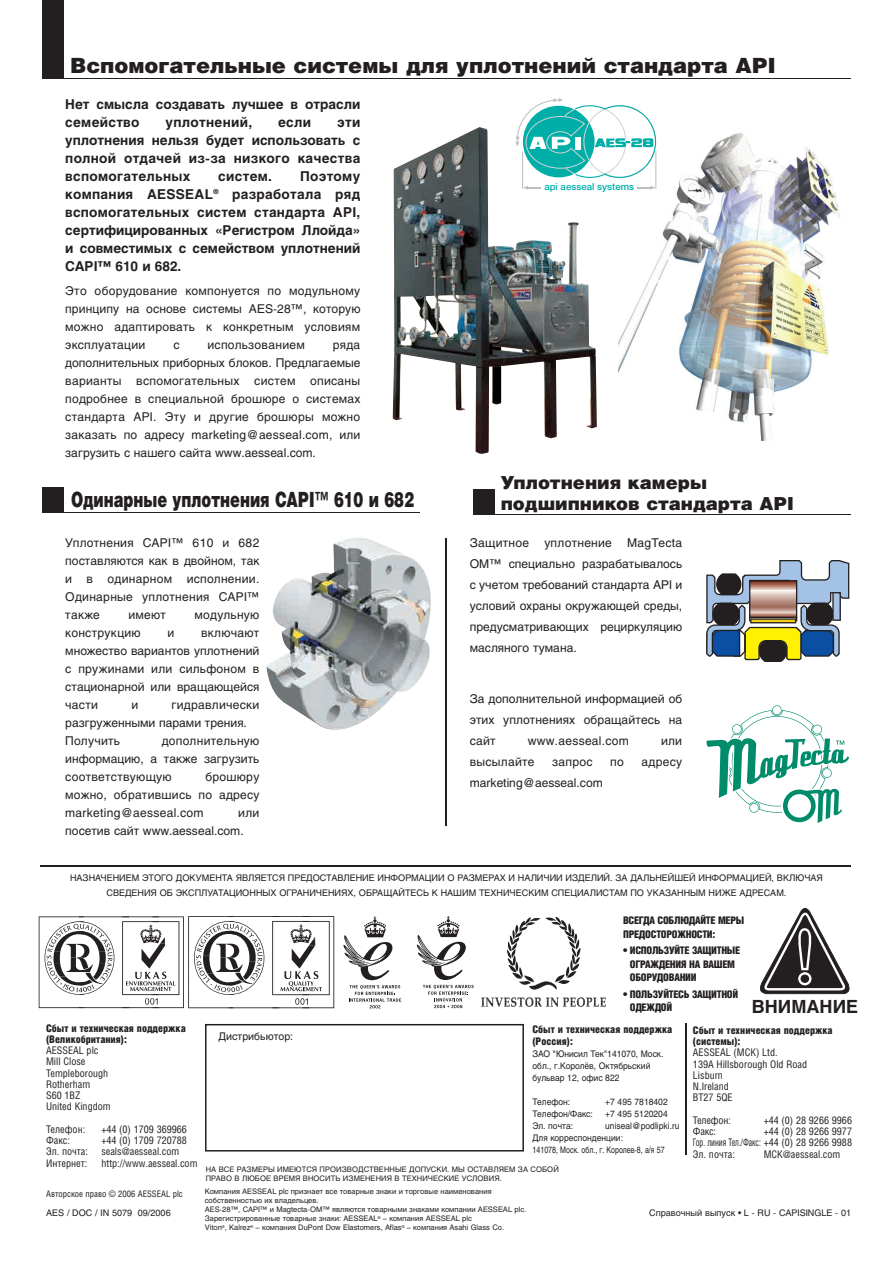
<style>
.page{position:relative;width:893px;height:1263px;background:#fff}
.page>*{position:absolute;margin:0;border:0;box-sizing:border-box;transform-origin:0 0}
.t1{font:900 21px "Helios";color:#231f20}
.t2{font:900 21px "Helios";color:#231f20;scale:.7 1}
.t3{font:900 18px/21px "Helios";color:#231f20}
.t4{font:700 18px "Helios";color:#231f20}
.t5{font:700 13.5px/18px "Helios";color:#231f20;text-align:justify}
.t6{font:700 13.5px "Helios";letter-spacing:.02em;color:#231f20}
.t7{font:12px/18px "Helios";letter-spacing:.02em;color:#231f20;text-align:justify}
.t8{font:12px/18px "Helios";color:#231f20}
.t9{font:10.5px/11.2px "Helios Cond";color:#231f20}
.t10{font:900 10.5px/13.5px "Helios Cond";letter-spacing:-.025em;color:#231f20}
.t11{font:900 10.5px/11.2px "Helios Cond";color:#231f20}
.t12{font:10.5px "Helios";color:#231f20}
.t13{font:10.5px "Helios Cond";letter-spacing:-.02em;color:#231f20}
.t14{font:500 9.6px "Helvetica Neue";color:#00aea8}
.t15{font:9px/15px "Helios";color:#231f20;text-align:center}
.t16{font:9px/12px "Helios";color:#231f20;scale:.94 1}
.t17{font:9px "Helios Cond";color:#231f20}
.t18{font:7.5px/9px "Helios";color:#231f20}
</style>
<div class="page">
<hr style="left:42px;top:78px;width:808px;height:1px;background:#231f20">
<div style="left:43px;top:0;width:21px;height:78px;background:#231f20"></div>
<img style="left:393px;top:129px;width:204px;height:325px">
<img style="left:618px;top:133px;width:222px;height:307px">
<hr style="left:43px;top:512px;width:377px;height:1px;background:#231f20">
<div style="left:43px;top:487px;width:21px;height:25px;background:#231f20"></div>
<img style="left:266px;top:538px;width:165px;height:192px">
<svg style="left:706px;top:705px;width:143px;height:118px"></svg>
<svg style="left:706px;top:560px;width:143px;height:102px"></svg>
<div style="left:513px;top:98px;width:146px;height:94px;background:#fff"></div>
<svg style="left:523px;top:186px;width:18px;height:4px"></svg>
<svg style="left:637px;top:186px;width:18px;height:4px"></svg>
<hr style="left:522px;top:152px;width:1px;height:37px;background:#bdbec1">
<hr style="left:655px;top:151px;width:1px;height:38px;background:#bdbec1">
<svg style="left:515px;top:98px;width:141px;height:80px"></svg>
<hr style="left:446px;top:539px;width:1px;height:287px;background:#231f20">
<hr style="left:40px;top:865px;width:810px;height:2px;background:#231f20">
<svg style="left:343px;top:916px;width:58px;height:92px"></svg>
<svg style="left:417px;top:916px;width:57px;height:92px"></svg>
<svg style="left:39px;top:916px;width:295px;height:92px"></svg>
<hr style="left:685px;top:1023px;width:2px;height:132px;background:#231f20">
<svg style="left:507px;top:917px;width:74px;height:73px"></svg>
<svg style="left:481px;top:997px;width:125px;height:10px"></svg>
<svg style="left:760px;top:908px;width:90px;height:86px"></svg>
<svg style="left:205px;top:1024px;width:319px;height:127px"></svg>
<div style="left:217px;top:1030px;width:150px;height:19px;background:#fff"></div>
<hr style="left:473px;top:514px;width:377px;height:1px;background:#231f20">
<div style="left:473px;top:489px;width:22px;height:26px;background:#231f20"></div>
<h1 class="t1" style="left:70px;top:57px;width:707px">Вспомогательные системы для уплотнений стандарта API</h1>
<p class="t5" style="left:65px;top:97px;width:297px">Нет смысла создавать лучшее в отрасли семейство</p>
<p class="t6" style="left:166px;top:117px;width:88px">уплотнений,</p>
<p class="t5" style="left:278px;top:115px;width:34px">если</p>
<p class="t5" style="left:65px;top:115px;width:297px;text-indent:272px">эти уплотнения нельзя будет использовать с полной отдачей из-за низкого качества вспомогательных</p>
<p class="t5" style="left:65px;top:169px;width:297px;text-indent:235px">Поэтому компания AESSEAL<sup>®</sup> разработала ряд вспомогательных систем стандарта API, сертифицированных «Регистром Ллойда» и совместимых с семейством уплотнений CAPI™ 610 и 682.</p>
<p class="t7" style="left:65px;top:283px;width:297px">Это оборудование компонуется по модульному принципу на основе системы AES-28™, которую можно адаптировать к конкретным условиям эксплуатации</p>
<p class="t5" style="left:218px;top:169px;width:55px">систем.</p>
<p class="t14" style="left:544px;top:181px;width:91px">api aesseal systems</p>
<p class="t7" style="left:65px;top:337px;width:297px;text-indent:268px">ряда дополнительных приборных блоков. Предлагаемые варианты вспомогательных систем описаны подробнее в специальной брошюре о системах стандарта API. Эту и другие брошюры можно заказать по адресу marketing@aesseal.com, или загрузить с нашего сайта www.aesseal.com.</p>
<p class="t7" style="left:173px;top:337px;width:8px">с</p>
<p class="t7" style="left:208px;top:337px;width:99px">использованием</p>
<h1 class="t2" style="left:71px;top:491px;width:491px">Одинарные уплотнения CAPI™ 610 и 682</h1>
<p class="t7" style="left:65px;top:535px;width:196px">Уплотнения CAPI™ 610 и 682 поставляются как в двойном, так и в одинарном исполнении.<br>Одинарные уплотнения CAPI™ также</p>
<p class="t7" style="left:128px;top:607px;width:39px">имеют</p>
<p class="t7" style="left:195px;top:607px;width:66px">модульную</p>
<p class="t7" style="left:65px;top:625px;width:77px">конструкцию</p>
<p class="t7" style="left:168px;top:625px;width:8px">и</p>
<p class="t7" style="left:65px;top:625px;width:196px;text-indent:136px">включают множество вариантов уплотнений с пружинами или сильфоном в стационарной или вращающейся части</p>
<p class="t8" style="left:65px;top:697px;width:196px;text-indent:106px">гидравлически разгруженными парами трения.<br>Получить</p>
<p class="t7" style="left:131px;top:697px;width:8px">и</p>
<p class="t7" style="left:65px;top:733px;width:196px;text-indent:96px">дополнительную информацию, а также загрузить соответствующую</p>
<p class="t7" style="left:65px;top:769px;width:196px;text-indent:140px">брошюру можно, обратившись по адресу marketing@aesseal.com</p>
<p class="t8" style="left:65px;top:805px;width:196px;text-indent:173px">или посетив сайт www.aesseal.com.</p>
<h2 class="t3" style="left:501px;top:474px;width:295px">Уплотнения камеры подшипников стандарта API</h2>
<p class="t7" style="left:470px;top:535px;width:61px">Защитное</p>
<p class="t7" style="left:544px;top:535px;width:69px">уплотнение</p>
<p class="t7" style="left:470px;top:534px;width:214px;line-height:21px;text-indent:157px">MagTecta OM™ специально разрабатывалось с учетом требований стандарта API и условий охраны окружающей среды, предусматривающих рециркуляцию масляного тумана.</p>
<p class="t7" style="left:470px;top:689px;width:214px;line-height:21px">За дополнительной информацией об этих уплотнениях обращайтесь на сайт</p>
<p class="t7" style="left:528px;top:733px;width:103px">www.aesseal.com</p>
<p class="t7" style="left:661px;top:733px;width:23px">или</p>
<p class="t7" style="left:470px;top:754px;width:66px">высылайте</p>
<p class="t7" style="left:552px;top:754px;width:42px">запрос</p>
<p class="t7" style="left:610px;top:754px;width:15px">по</p>
<p class="t7" style="left:642px;top:754px;width:42px">адресу</p>
<p class="t8" style="left:470px;top:775px;width:135px">marketing@aesseal.com</p>
<p class="t15" style="left:70px;top:871px;width:754px">НАЗНАЧЕНИЕМ ЭТОГО ДОКУМЕНТА ЯВЛЯЕТСЯ ПРЕДОСТАВЛЕНИЕ ИНФОРМАЦИИ О РАЗМЕРАХ И НАЛИЧИИ ИЗДЕЛИЙ. ЗА ДАЛЬНЕЙШЕЙ ИНФОРМАЦИЕЙ, ВКЛЮЧАЯ<br>СВЕДЕНИЯ ОБ ЭКСПЛУАТАЦИОННЫХ ОГРАНИЧЕНИЯХ, ОБРАЩАЙТЕСЬ К НАШИМ ТЕХНИЧЕСКИМ СПЕЦИАЛИСТАМ ПО УКАЗАННЫМ НИЖЕ АДРЕСАМ.</p>
<p class="t11" style="left:46px;top:1023px;width:141px">Сбыт и техническая поддержка (Великобритания):</p>
<p class="t9" style="left:46px;top:1046px;width:66px">AESSEAL plc<br>Mill Close<br>Templeborough<br>Rotherham<br>S60 1BZ<br>United Kingdom</p>
<p class="t9" style="left:46px;top:1124px;width:41px">Телефон:</p>
<p class="t9" style="left:101px;top:1124px;width:87px">+44 (0) 1709 369966</p>
<p class="t9" style="left:46px;top:1136px;width:25px">Факс:</p>
<p class="t9" style="left:101px;top:1136px;width:87px">+44 (0) 1709 720788</p>
<p class="t9" style="left:46px;top:1147px;width:43px">Эл. почта:</p>
<p class="t9" style="left:101px;top:1147px;width:79px">seals@aesseal.com</p>
<p class="t9" style="left:46px;top:1158px;width:43px">Интернет:</p>
<p class="t9" style="left:101px;top:1158px;width:98px">http://www.aesseal.com</p>
<p class="t12" style="left:218px;top:1032px;width:76px">Дистрибьютор:</p>
<p class="t10" style="left:623px;top:915px;width:123px">ВСЕГДА СОБЛЮДАЙТЕ МЕРЫ<br>ПРЕДОСТОРОЖНОСТИ:</p>
<p class="t10" style="left:630px;top:945px;width:112px;text-indent:-7px">• ИСПОЛЬЗУЙТЕ ЗАЩИТНЫЕ<br>ОГРАЖДЕНИЯ НА ВАШЕМ<br>ОБОРУДОВАНИИ</p>
<p class="t10" style="left:630px;top:988px;width:110px;text-indent:-7px">• ПОЛЬЗУЙТЕСЬ ЗАЩИТНОЙ<br>ОДЕЖДОЙ</p>
<h2 class="t4" style="left:752px;top:999px;width:108px">ВНИМАНИЕ</h2>
<p class="t11" style="left:693px;top:1025px;width:141px">Сбыт и техническая поддержка (системы):</p>
<p class="t9" style="left:693px;top:1048px;width:116px">AESSEAL (MCK) Ltd.<br>139A Hillsborough Old Road<br>Lisburn<br>N.Ireland<br>BT27 5QE</p>
<p class="t13" style="left:693px;top:1116px;width:39px">Телефон:</p>
<p class="t9" style="left:764px;top:1115px;width:90px">+44 (0) 28 9266 9966</p>
<p class="t9" style="left:693px;top:1127px;width:25px">Факс:</p>
<p class="t11" style="left:532px;top:1025px;width:141px">Сбыт и техническая поддержка (Россия):</p>
<p class="t16" style="left:532px;top:1048px;width:141px">ЗАО "Юнисил Тек"141070, Моск. обл., г.Королёв, Октябрьский бульвар 12, офис 822</p>
<p class="t16" style="left:532px;top:1096px;width:42px">Телефон:</p>
<p class="t16" style="left:605px;top:1096px;width:68px">+7 495 7818402</p>
<p class="t16" style="left:532px;top:1108px;width:66px">Телефон/Факс:</p>
<p class="t16" style="left:605px;top:1108px;width:68px">+7 495 5120204</p>
<p class="t16" style="left:532px;top:1120px;width:45px">Эл. почта:</p>
<p class="t16" style="left:532px;top:1120px;width:158px;text-indent:73px">uniseal@podlipki.ru<br>Для корреспонденции:<br>141078, Моск. обл., г. Королев-8, а/я 57</p>
<p class="t9" style="left:693px;top:1127px;width:161px;text-align:justify;text-indent:71px">+44 (0) 28 9266 9977<br>Гор. линия Тел./Факс: +44 (0) 28 9266 9988<br>Эл. почта:</p>
<p class="t9" style="left:764px;top:1149px;width:78px">MCK@aesseal.com</p>
<p class="t18" style="left:206px;top:1165px;width:355px">НА ВСЕ РАЗМЕРЫ ИМЕЮТСЯ ПРОИЗВОДСТВЕННЫЕ ДОПУСКИ. МЫ ОСТАВЛЯЕМ ЗА СОБОЙ<br>ПРАВО В ЛЮБОЕ ВРЕМЯ ВНОСИТЬ ИЗМЕНЕНИЯ В ТЕХНИЧЕСКИЕ УСЛОВИЯ.</p>
<p class="t18" style="left:205px;top:1188px;width:323px">Компания AESSEAL plc признает все товарные знаки и торговые наименования собственностью их владельцев.<br>AES-28™, CAPI™ и Magtecta-OM™ являются товарными знаками компании AESSEAL plc.<br>Зарегистрированные товарные знаки: AESSEAL<sup>®</sup> – компания AESSEAL plc<br>Viton<sup>®</sup>, Kalrez<sup>®</sup> – компания DuPont Dow Elastomers, Aflas<sup>®</sup> – компания Asahi Glass Co.</p>
<p class="t17" style="left:46px;top:1190px;width:138px">Авторское право © 2006 AESSEAL plc</p>
<p class="t15" style="left:46px;top:1206px;width:126px">AES / DOC / IN 5079 09/2006</p>
<p class="t15" style="left:649px;top:1206px;width:203px">Справочный выпуск • L - RU - CAPISINGLE - 01</p>
</div>
